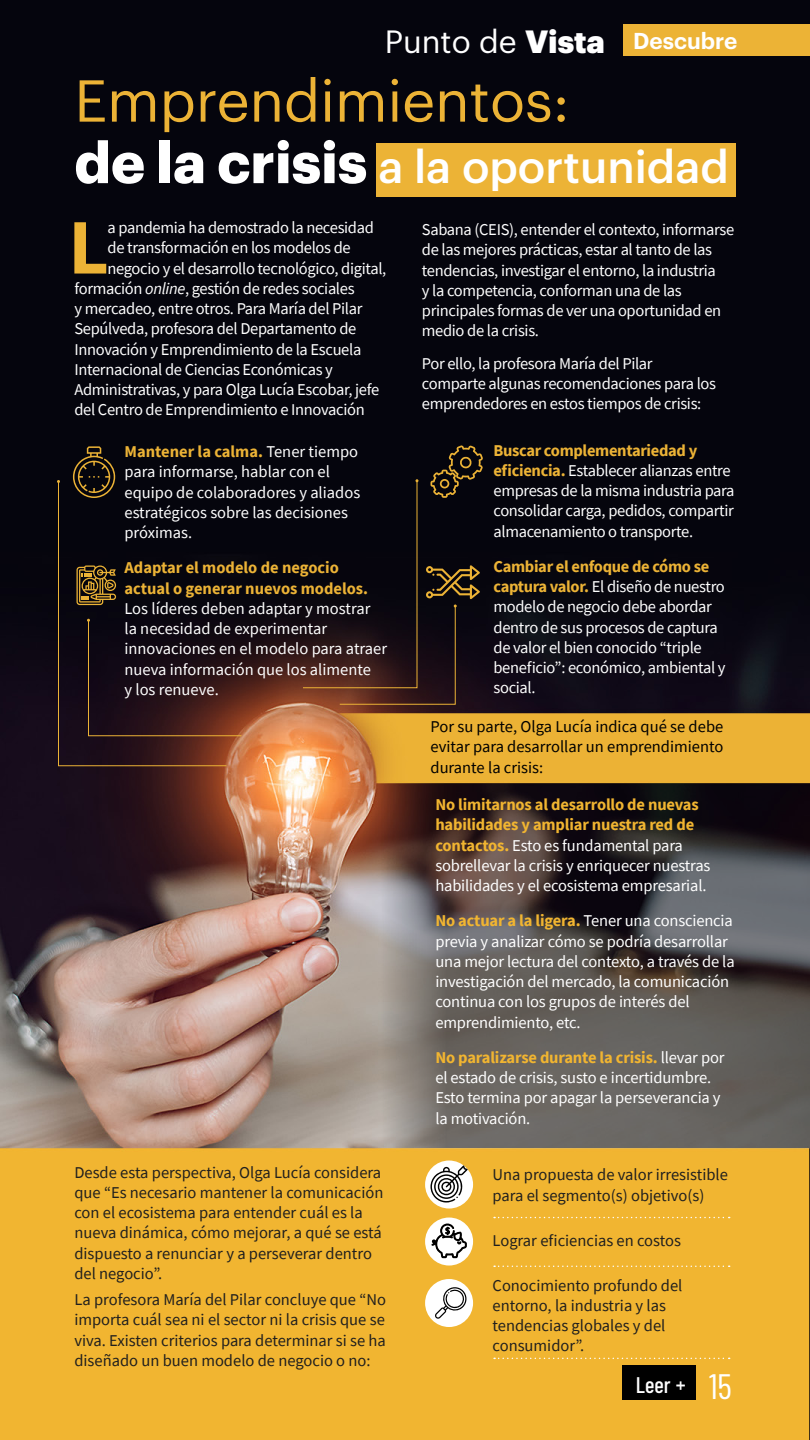
<style>
.page{position:relative;width:810px;height:1440px;background:#fff}
.page>*{position:absolute;margin:0;border:0;box-sizing:border-box;transform-origin:0 0}
.t1{font:700 78.6px "Source Sans Pro";color:#ecb336}
.t2{font:57.75px "Graphik";color:#ecb336}
.t3{font:500 45px "Graphik";color:#fff}
.t4{font:35.25px "Barlow Condensed";color:#fff}
.t5{font:600 22.5px "Graphik";color:#fff}
.t6{font:500 22.5px "Barlow Condensed";color:#fff}
.t7{font:16.5px/20.2px "Source Sans Pro";letter-spacing:-.02em;color:#fff}
.t8{font:16.5px/20.2px "Source Sans Pro";color:#201f1e}
.t9{font:16.5px/20.2px "Source Sans Pro";color:#fff}
.t10{font:16.5px/20.2px "Source Sans Pro";color:#000;text-align:justify}
.t11{font:700 16.5px/20.2px "Source Sans Pro";color:#ecb336}
.s1{font-weight:400;font-size:31.5px}
.s2{font-weight:900;font-size:31.5px}
.s3{font-weight:700;font-size:57px}
.s4{font-style:italic}
.s5{font-weight:700;color:#ecb336}
.s6{font-weight:700;color:#f1b531}
</style>
<div class="page">
<img style="left:0;top:0;width:810px;height:1440px">
<svg style="left:339px;top:783px;width:471px;height:365px;background:#5e5754"></svg>
<div style="left:624px;top:25px;width:186px;height:31px;background:#ecb336"></div>
<div style="left:425px;top:1161px;width:48px;height:48px;background:#fff;border-radius:50%"></div>
<div style="left:425px;top:1218px;width:48px;height:48px;background:#fff;border-radius:50%"></div>
<div style="left:425px;top:1279px;width:48px;height:48px;background:#fff;border-radius:50%"></div>
<svg style="left:494px;top:1217px;width:236px;height:1px"></svg>
<svg style="left:494px;top:1266px;width:236px;height:1px"></svg>
<svg style="left:494px;top:1358px;width:236px;height:1px"></svg>
<div style="left:376px;top:143px;width:360px;height:54px;background:#ecb336"></div>
<svg style="left:430px;top:1165px;width:38px;height:38px"></svg>
<svg style="left:73px;top:446px;width:42px;height:35px"></svg>
<svg style="left:432px;top:1214px;width:35px;height:47px"></svg>
<svg style="left:435px;top:1286px;width:33px;height:33px"></svg>
<svg style="left:227px;top:619px;width:15px;height:117px;background:#441e18"></svg>
<svg style="left:58px;top:481px;width:169px;height:285px;background:#1b1013"></svg>
<svg style="left:302px;top:445px;width:181px;height:260px;background:#191012"></svg>
<div style="left:622px;top:1366px;width:74px;height:34px;background:#000"></div>
<h3 class="t5" style="left:385px;top:23px;width:354px"><span class="s1">Punto de</span> <span class="s2">Vista</span> Descubre</h3>
<h2 class="t2" style="left:74px;top:57px;width:497px">Emprendimientos:</h2>
<h3 class="t3" style="left:74px;top:133px;width:656px"><span class="s3">de la crisis</span> a la oportunidad</h3>
<h1 class="t1" style="left:68px;top:194px;width:42px">L</h1>
<p class="t7" style="left:108px;top:217px;width:268px">a pandemia ha demostrado la necesidad</p>
<p class="t7" style="left:108px;top:238px;width:245px">de transformación en los modelos de</p>
<p class="t7" style="left:108px;top:258px;width:280px">negocio y el desarrollo tecnológico, digital,</p>
<p class="t7" style="left:74px;top:278px;width:282px">formación <span class="s4">online</span>, gestión de redes sociales</p>
<p class="t7" style="left:74px;top:298px;width:290px">y mercadeo, entre otros. Para María del Pilar</p>
<p class="t7" style="left:74px;top:319px;width:283px">Sepúlveda, profesora del Departamento de</p>
<p class="t7" style="left:74px;top:339px;width:288px">Innovación y Emprendimiento de la Escuela</p>
<p class="t7" style="left:74px;top:359px;width:260px">Internacional de Ciencias Económicas y</p>
<p class="t7" style="left:74px;top:379px;width:306px">Administrativas, y para Olga Lucía Escobar, jefe</p>
<p class="t7" style="left:74px;top:400px;width:292px">del Centro de Emprendimiento e Innovación</p>
<p class="t9" style="left:125px;top:442px;width:237px"><span class="s5">Mantener la calma.</span> Tener tiempo para informarse, hablar con el equipo de colaboradores y aliados estratégicos sobre las decisiones próximas.</p>
<p class="t11" style="left:125px;top:558px;width:245px">Adaptar el modelo de negocio actual o generar nuevos modelos.</p>
<p class="t9" style="left:125px;top:598px;width:264px">Los líderes deben adaptar y mostrar<br>la necesidad de experimentar innovaciones en el modelo para atraer nueva información que los alimente<br>y los renueve.</p>
<p class="t8" style="left:74px;top:1162px;width:311px">Desde esta perspectiva, Olga Lucía considera que “Es necesario mantener la comunicación con el ecosistema para entender cuál es la nueva dinámica, cómo mejorar, a qué se está dispuesto a renunciar y a perseverar dentro del negocio”.</p>
<p class="t8" style="left:74px;top:1289px;width:313px;text-align:justify">La profesora María del Pilar concluye que “No importa cuál sea ni el sector ni la crisis que se viva. Existen criterios para determinar si se ha diseñado un buen modelo de negocio o no:</p>
<p class="t7" style="left:422px;top:220px;width:314px">Sabana (CEIS), entender el contexto, informarse de las mejores prácticas, estar al tanto de las tendencias, investigar el entorno, la industria<br>y la competencia, conforman una de las principales formas de ver una oportunidad en medio de la crisis.</p>
<p class="t7" style="left:422px;top:353px;width:296px">Por ello, la profesora María del Pilar comparte algunas recomendaciones para los emprendedores en estos tiempos de crisis:</p>
<p class="t7" style="left:494px;top:440px;width:243px"><span class="s5">Buscar complementariedad y eficiencia.</span> Establecer alianzas entre empresas de la misma industria para consolidar carga, pedidos, compartir almacenamiento o transporte.</p>
<p class="t7" style="left:494px;top:556px;width:234px"><span class="s5">Cambiar el enfoque de cómo se captura valor.</span> El diseño de nuestro modelo de negocio debe abordar dentro de sus procesos de captura de valor el bien conocido “triple beneficio”: económico, ambiental y social.</p>
<p class="t10" style="left:431px;top:716px;width:294px">Por su parte, Olga Lucía indica qué se debe evitar para desarrollar un emprendimiento durante la crisis:</p>
<p class="t7" style="left:435px;top:795px;width:277px"><span class="s6">No limitarnos al desarrollo de nuevas habilidades y ampliar nuestra red de contactos.</span> Esto es fundamental para sobrellevar la crisis y enriquecer nuestras habilidades y el ecosistema empresarial.</p>
<p class="t7" style="left:435px;top:911px;width:301px"><span class="s6">No actuar a la ligera.</span> Tener una consciencia previa y analizar cómo se podría desarrollar una mejor lectura del contexto, a través de la investigación del mercado, la comunicación continua con los grupos de interés del emprendimiento, etc.</p>
<p class="t7" style="left:435px;top:1047px;width:291px"><span class="s6">No paralizarse durante la crisis.</span> llevar por el estado de crisis, susto e incertidumbre.<br>Esto termina por apagar la perseverancia y la motivación.</p>
<p class="t8" style="left:493px;top:1165px;width:237px">Una propuesta de valor irresistible para el segmento(s) objetivo(s)</p>
<p class="t8" style="left:493px;top:1230px;width:190px">Lograr eficiencias en costos</p>
<p class="t8" style="left:493px;top:1275px;width:191px">Conocimiento profundo del entorno, la industria y las tendencias globales y del consumidor”.</p>
<h3 class="t6" style="left:636px;top:1371px;width:51px">Leer +</h3>
<h3 class="t4" style="left:709px;top:1364px;width:25px">15</h3>
</div>
